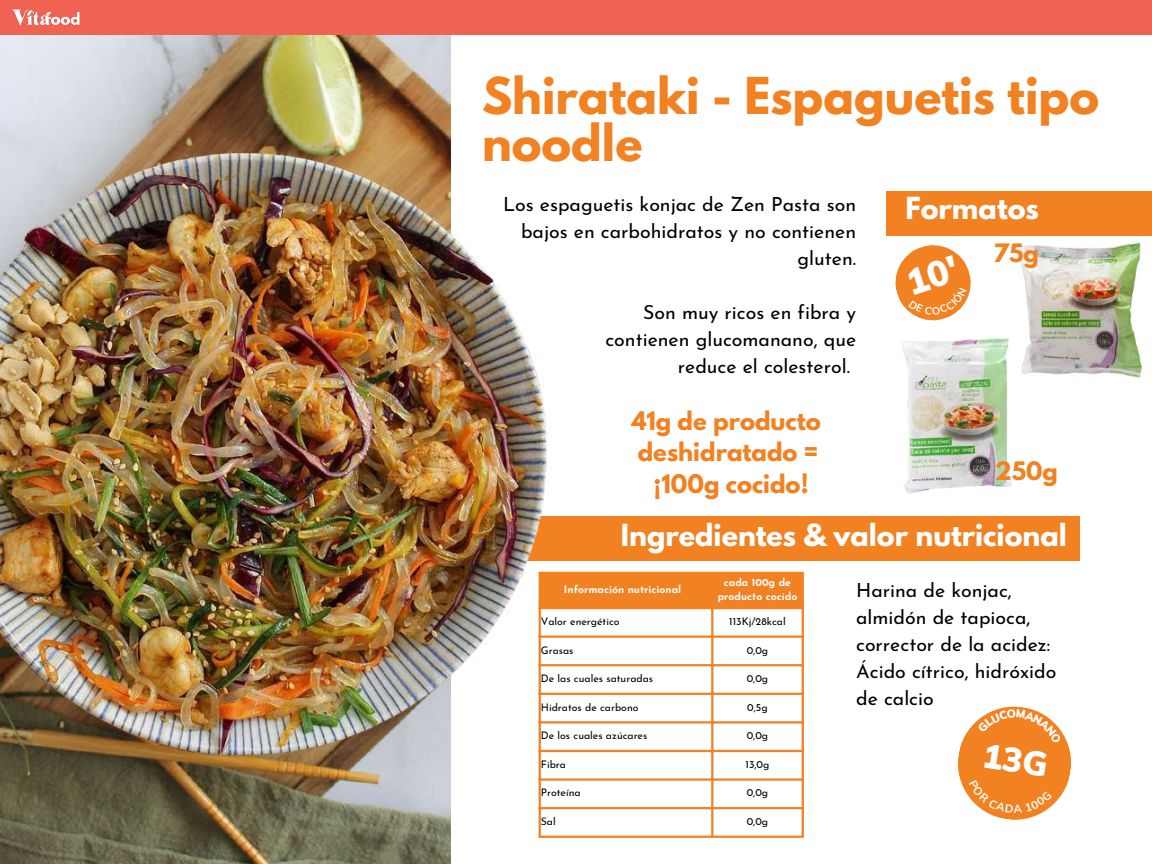
<style>
.page{position:relative;width:1152px;height:864px;background:#fff}
.page>*{position:absolute;margin:0;border:0;box-sizing:border-box;transform-origin:0 0}
.t1{font:700 45px/47.2px "League Spartan";color:#f28121}
.t2{font:700 27px "League Spartan";color:#fff}
.t3{font:700 22.8px/31.5px "League Spartan";color:#f28121;text-align:center}
.t4{font:700 22.5px "League Spartan";color:#f28121}
.t5{font:19.5px/27px "Josefin Sans";color:#000;text-align:right}
.t6{font:10.5px "Josefin Sans";color:#000}
.t7{font:700 10.5px/14px "Josefin Sans";color:#fff;text-align:center}
</style>
<div class="page">
<div style="left:0;top:517px;width:1079px;height:44px;background:#f28121"></div>
<div style="left:0;top:0;width:1152px;height:35px;background:#f06251"></div>
<img style="left:12px;top:9px;width:68px;height:13px">
<div style="left:569px;top:574px;width:233px;height:33px;background:#f28121"></div>
<hr style="left:711px;top:574px;width:2px;height:262px;background:#f28121">
<hr style="left:802px;top:574px;width:2px;height:262px;background:#f28121">
<hr style="left:539px;top:572px;width:265px;height:2px;background:#f28121">
<hr style="left:539px;top:607px;width:265px;height:2px;background:#f28121">
<hr style="left:539px;top:636px;width:265px;height:2px;background:#f28121">
<hr style="left:539px;top:664px;width:265px;height:2px;background:#f28121">
<hr style="left:539px;top:693px;width:265px;height:2px;background:#f28121">
<hr style="left:539px;top:721px;width:265px;height:3px;background:#f28121">
<hr style="left:539px;top:750px;width:265px;height:2px;background:#f28121">
<hr style="left:539px;top:778px;width:265px;height:3px;background:#f28121">
<hr style="left:539px;top:807px;width:265px;height:2px;background:#f28121">
<hr style="left:539px;top:836px;width:265px;height:2px;background:#f28121">
<img style="left:0;top:22px;width:569px;height:842px">
<div style="left:886px;top:191px;width:266px;height:44px;background:#f28121"></div>
<img style="left:1010px;top:235px;width:138px;height:143px">
<img style="left:902px;top:320px;width:132px;height:174px">
<svg style="left:958px;top:706px;width:114px;height:114px"></svg>
<svg style="left:895px;top:245px;width:80px;height:80px"></svg>
<h1 class="t1" style="left:482px;top:78px;width:619px">Shirataki - Espaguetis tipo noodle</h1>
<p class="t5" style="left:503px;top:193px;width:355px">Los espaguetis konjac de Zen Pasta son bajos en carbohidratos y no contienen gluten.</p>
<h2 class="t2" style="left:905px;top:195px;width:135px">Formatos</h2>
<p class="t4" style="left:994px;top:242px;width:47px">75g</p>
<p class="t5" style="left:643px;top:301px;width:214px">Son muy ricos en fibra y</p>
<p class="t5" style="left:605px;top:328px;width:252px">contienen glucomanano, que</p>
<p class="t5" style="left:678px;top:355px;width:174px">reduce el colesterol.</p>
<p class="t3" style="left:631px;top:408px;width:191px">41g de producto deshidratado = ¡100g cocido!</p>
<p class="t4" style="left:995px;top:460px;width:65px">250g</p>
<h2 class="t2" style="left:621px;top:522px;width:448px">Ingredientes &amp; valor nutricional</h2>
<p class="t7" style="left:564px;top:584px;width:119px">Información nutricional</p>
<p class="t7" style="left:718px;top:577px;width:81px">cada 100g de producto cocido</p>
<p class="t6" style="left:541px;top:617px;width:80px">Valor energético</p>
<p class="t6" style="left:729px;top:617px;width:58px">113Kj/28kcal</p>
<p class="t6" style="left:541px;top:646px;width:34px">Grasas</p>
<p class="t6" style="left:747px;top:646px;width:23px">0,0g</p>
<p class="t6" style="left:541px;top:674px;width:114px">De las cuales saturadas</p>
<p class="t6" style="left:747px;top:674px;width:23px">0,0g</p>
<p class="t6" style="left:541px;top:703px;width:99px">Hidratos de carbono</p>
<p class="t6" style="left:747px;top:703px;width:22px">0,5g</p>
<p class="t6" style="left:541px;top:731px;width:108px">De los cuales azúcares</p>
<p class="t6" style="left:747px;top:731px;width:23px">0,0g</p>
<p class="t6" style="left:541px;top:760px;width:27px">Fibra</p>
<p class="t6" style="left:746px;top:760px;width:25px">13,0g</p>
<p class="t6" style="left:541px;top:789px;width:41px">Proteína</p>
<p class="t6" style="left:747px;top:789px;width:23px">0,0g</p>
<p class="t6" style="left:541px;top:817px;width:16px">Sal</p>
<p class="t6" style="left:747px;top:817px;width:23px">0,0g</p>
<p class="t5" style="left:856px;top:579px;width:202px;text-align:left">Harina de konjac, almidón de tapioca, corrector de la acidez:<br>Ácido cítrico, hidróxido de calcio</p>
</div>
